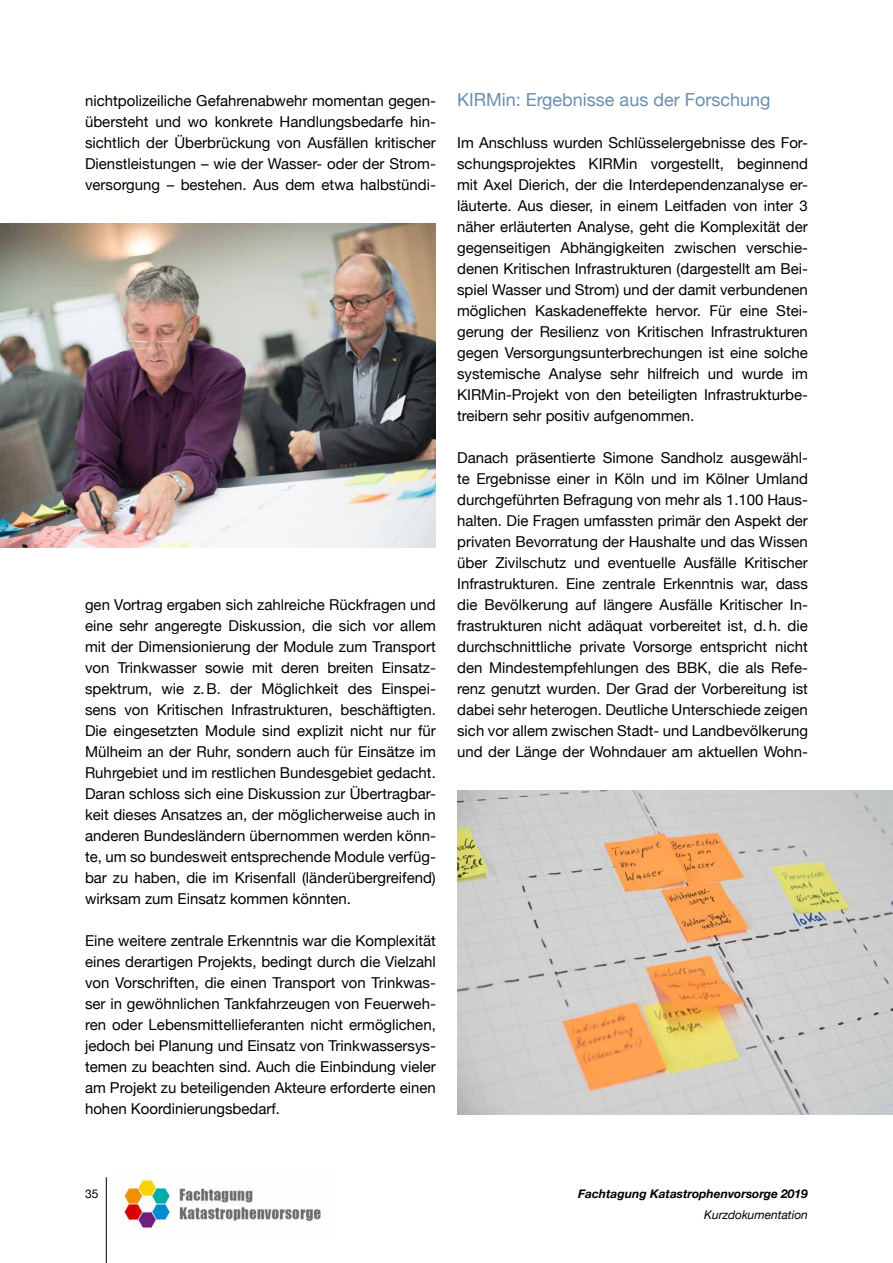
<style>
.page{position:relative;width:893px;height:1263px;background:#fff}
.page>*{position:absolute;margin:0;border:0;box-sizing:border-box;transform-origin:0 0}
.t1{font:18px "Helvetica Neue";color:#6c8eaf}
.t2{font:15px/21px "Helvetica Neue";color:#000;text-align:justify}
.t3{font:italic 700 12px "Helvetica Neue";color:#000}
.t4{font:italic 12px "Helvetica Neue";color:#000}
.t5{font:12px "Helvetica Neue";color:#000}
</style>
<div class="page">
<img style="left:0;top:223px;width:436px;height:324px">
<img style="left:457px;top:790px;width:436px;height:324px">
<hr style="left:106px;top:1177px;width:1px;height:86px;background:#000">
<img style="left:122px;top:1178px;width:199px;height:52px">
<p class="t2" style="left:85px;top:91px;width:352px">nichtpolizeiliche Gefahrenabwehr momentan gegen&shy;übersteht und wo konkrete Handlungsbedarfe hin&shy;sichtlich der Überbrückung von Ausfällen kritischer Dienstleistungen – wie der Wasser- oder der Strom&shy;versorgung – bestehen. Aus dem etwa halbstündi-</p>
<p class="t2" style="left:85px;top:595px;width:352px">gen Vortrag ergaben sich zahlreiche Rückfragen und eine sehr angeregte Diskussion, die sich vor allem mit der Dimensionierung der Module zum Transport von Trinkwasser sowie mit deren breiten Einsatz&shy;spektrum, wie z.B. der Möglichkeit des Einspei&shy;sens von Kritischen Infrastrukturen, beschäftigten.<br>Die eingesetzten Module sind explizit nicht nur für Mülheim an der Ruhr, sondern auch für Einsätze im Ruhrgebiet und im restlichen Bundesgebiet gedacht.<br>Daran schloss sich eine Diskussion zur Übertragbar&shy;keit dieses Ansatzes an, der möglicherweise auch in anderen Bundesländern übernommen werden könn&shy;te, um so bundesweit entsprechende Module verfüg&shy;bar zu haben, die im Krisenfall (länderübergreifend) wirksam zum Einsatz kommen könnten.</p>
<p class="t2" style="left:85px;top:931px;width:352px">Eine weitere zentrale Erkenntnis war die Komplexität eines derartigen Projekts, bedingt durch die Vielzahl von Vorschriften, die einen Transport von Trinkwas&shy;ser in gewöhnlichen Tankfahrzeugen von Feuerweh&shy;ren oder Lebensmittellieferanten nicht ermöglichen, jedoch bei Planung und Einsatz von Trinkwassersys&shy;temen zu beachten sind. Auch die Einbindung vieler am Projekt zu beteiligenden Akteure erforderte einen hohen Koordinierungsbedarf.</p>
<p class="t1" style="left:457px;top:87px;width:315px">KIRMin: Ergebnisse aus der Forschung</p>
<p class="t2" style="left:457px;top:133px;width:352px">Im Anschluss wurden Schlüsselergebnisse des For&shy;schungsprojektes KIRMin vorgestellt, beginnend mit Axel Dierich, der die Interdependenzanalyse er&shy;läuterte. Aus dieser, in einem Leitfaden von inter 3 näher erläuterten Analyse, geht die Komplexität der gegenseitigen Abhängigkeiten zwischen verschie&shy;denen Kritischen Infrastrukturen (dargestellt am Bei&shy;spiel Wasser und Strom) und der damit verbundenen möglichen Kaskadeneffekte hervor. Für eine Stei&shy;gerung der Resilienz von Kritischen Infrastrukturen gegen Versorgungsunterbrechungen ist eine solche systemische Analyse sehr hilfreich und wurde im KIRMin-Projekt von den beteiligten Infrastrukturbe&shy;treibern sehr positiv aufgenommen.</p>
<p class="t2" style="left:457px;top:448px;width:352px">Danach präsentierte Simone Sandholz ausgewähl&shy;te Ergebnisse einer in Köln und im Kölner Umland durchgeführten Befragung von mehr als 1.100 Haus&shy;halten. Die Fragen umfassten primär den Aspekt der privaten Bevorratung der Haushalte und das Wissen über Zivilschutz und eventuelle Ausfälle Kritischer Infrastrukturen. Eine zentrale Erkenntnis war, dass die Bevölkerung auf längere Ausfälle Kritischer In&shy;frastrukturen nicht adäquat vorbereitet ist, d.h. die durchschnittliche private Vorsorge entspricht nicht den Mindestempfehlungen des BBK, die als Refe&shy;renz genutzt wurden. Der Grad der Vorbereitung ist dabei sehr heterogen. Deutliche Unterschiede zeigen sich vor allem zwischen Stadt- und Landbevölkerung und der Länge der Wohndauer am aktuellen Wohn-</p>
<p class="t5" style="left:85px;top:1185px;width:15px">35</p>
<p class="t3" style="left:578px;top:1184px;width:231px">Fachtagung Katastrophenvorsorge 2019</p>
<p class="t4" style="left:704px;top:1206px;width:105px">Kurzdokumentation</p>
</div>
